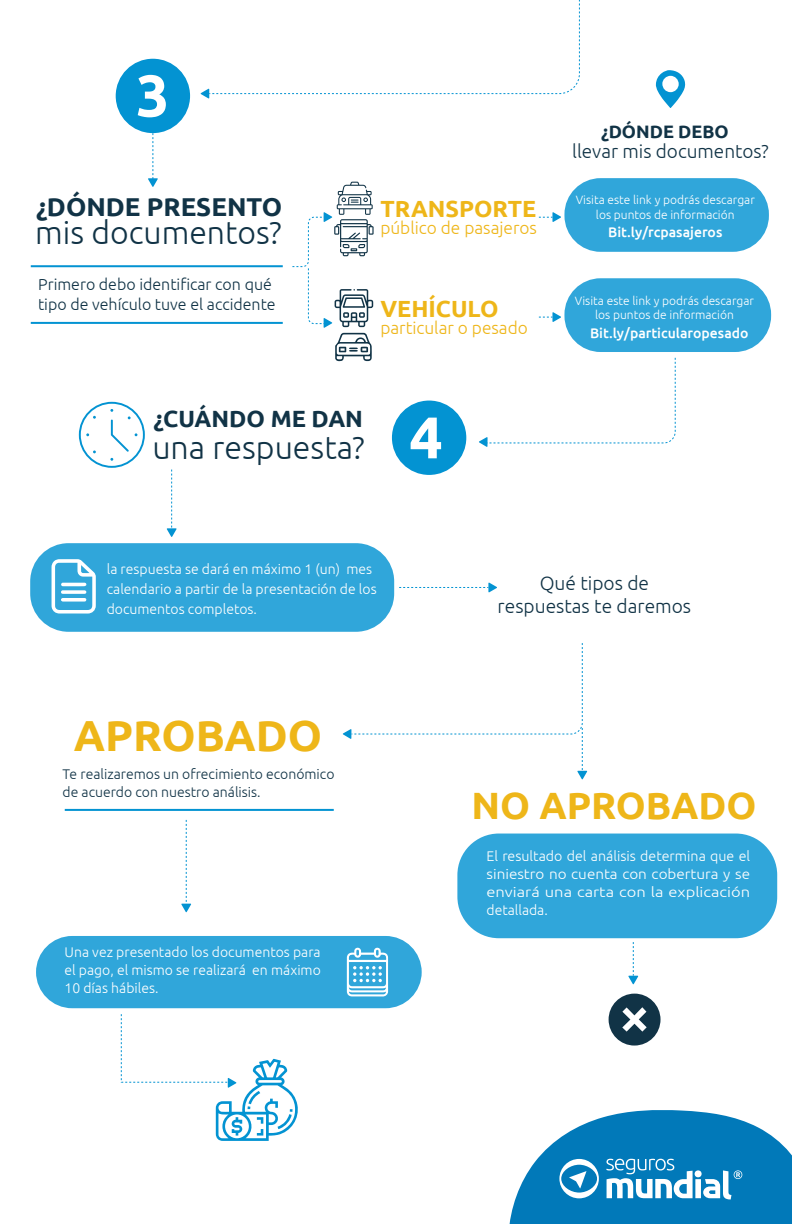
<style>
.page{position:relative;width:792px;height:1224px;background:#fff}
.page>*{position:absolute;margin:0;border:0;box-sizing:border-box;transform-origin:0 0}
.t1{font:700 58.8px "Ubuntu";color:#fff}
.t2{font:700 43.4px "Ubuntu";color:#eeb619}
.t3{font:700 38px "Ubuntu";color:#eeb619}
.t4{font:300 32.2px "Ubuntu";color:#113346}
.t5{font:300 32px "Ubuntu";color:#113346}
.t6{font:700 25.8px "Ubuntu";color:#113346}
.t7{font:700 23.4px "Ubuntu";color:#eeb619}
.t8{font:700 23.4px "Ubuntu";color:#113346}
.t9{font:300 19.2px/23px "Ubuntu";color:#113346;text-align:center}
.t10{font:300 19px "Ubuntu";color:#113346}
.t11{font:700 18px "Ubuntu";color:#113346}
.t12{font:300 17.4px "Ubuntu";color:#eeb619}
.t13{font:300 16px/19.2px "Ubuntu";color:#113346}
.t14{font:300 14px/18px "Ubuntu";color:#fff;text-align:justify}
.t15{font:300 14px/18px "Ubuntu";color:#113346}
.t16{font:500 14px "Ubuntu";color:#fff}
.t17{font:300 12px/14.4px "Ubuntu";color:#fff;text-align:center}
</style>
<div class="page">
<div style="left:36px;top:936px;width:386px;height:72px;background:#30a6da;border-radius:36px"></div>
<div style="left:457px;top:834px;width:320px;height:104px;background:#30a6da;border-radius:41px"></div>
<div style="left:564px;top:278px;width:207px;height:74px;background:#30a6da;border-radius:36px"></div>
<div style="left:564px;top:178px;width:205px;height:74px;background:#30a6da;border-radius:36px"></div>
<div style="left:30px;top:543px;width:364px;height:89px;background:#30a6da;border-radius:38px"></div>
<hr style="left:31px;top:322px;width:252px;height:2px;background:#0393d2">
<hr style="left:31px;top:265px;width:252px;height:2px;background:#0393d2">
<div style="left:116px;top:59px;width:74px;height:74px;background:#0393d2;border-radius:50%"></div>
<svg style="left:656px;top:70px;width:30px;height:38px"></svg>
<svg style="left:201px;top:0;width:379px;height:99px"></svg>
<svg style="left:148px;top:133px;width:10px;height:54px"></svg>
<svg style="left:539px;top:212px;width:22px;height:10px"></svg>
<svg style="left:539px;top:312px;width:22px;height:10px"></svg>
<svg style="left:52px;top:559px;width:44px;height:55px"></svg>
<div style="left:392px;top:401px;width:74px;height:74px;background:#0393d2;border-radius:50%"></div>
<svg style="left:479px;top:357px;width:197px;height:90px"></svg>
<svg style="left:608px;top:994px;width:53px;height:52px"></svg>
<hr style="left:65px;top:809px;width:269px;height:2px;background:#0393d2">
<svg style="left:347px;top:948px;width:41px;height:49px"></svg>
<svg style="left:167px;top:470px;width:10px;height:67px"></svg>
<svg style="left:399px;top:582px;width:98px;height:11px"></svg>
<svg style="left:628px;top:942px;width:10px;height:42px"></svg>
<svg style="left:343px;top:643px;width:244px;height:137px"></svg>
<svg style="left:181px;top:820px;width:10px;height:92px"></svg>
<svg style="left:79px;top:402px;width:66px;height:66px"></svg>
<svg style="left:509px;top:1110px;width:283px;height:114px"></svg>
<svg style="left:292px;top:182px;width:82px;height:179px"></svg>
<svg style="left:121px;top:1014px;width:177px;height:127px"></svg>
<h1 class="t1" style="left:136px;top:60px;width:35px">3</h1>
<h3 class="t6" style="left:36px;top:191px;width:248px">¿DÓNDE PRESENTO</h3>
<h3 class="t5" style="left:35px;top:214px;width:248px">mis documentos?</h3>
<p class="t13" style="left:38px;top:275px;width:239px">Primero debo identificar con qué tipo de vehículo tuve el accidente</p>
<h3 class="t7" style="left:380px;top:195px;width:158px">TRANSPORTE</h3>
<p class="t12" style="left:380px;top:217px;width:158px">público de pasajeros</p>
<h3 class="t7" style="left:380px;top:295px;width:120px">VEHÍCULO</h3>
<p class="t12" style="left:380px;top:317px;width:149px">particular o pesado</p>
<h3 class="t8" style="left:153px;top:405px;width:211px">¿CUÁNDO ME DAN</h3>
<h3 class="t4" style="left:152px;top:428px;width:214px">una respuesta?</h3>
<h1 class="t1" style="left:409px;top:402px;width:35px">4</h1>
<p class="t11" style="left:601px;top:121px;width:129px">¿DÓNDE DEBO</p>
<h3 class="t10" style="left:572px;top:140px;width:198px">llevar mis documentos?</h3>
<p class="t17" style="left:576px;top:192px;width:181px">Visita este link y podrás descargar los puntos de información</p>
<p class="t16" style="left:608px;top:224px;width:116px">Bit.ly/rcpasajeros</p>
<p class="t17" style="left:575px;top:293px;width:181px">Visita este link y podrás descargar los puntos de información</p>
<p class="t16" style="left:590px;top:324px;width:160px">Bit.ly/particularopesado</p>
<p class="t14" style="left:107px;top:559px;width:271px;line-height:20px;text-align:left">la respuesta se dará en máximo 1 (un) mes calendario a partir de la presentación de los documentos completos.</p>
<h2 class="t2" style="left:74px;top:709px;width:250px">APROBADO</h2>
<p class="t15" style="left:63px;top:765px;width:274px">Te realizaremos un ofrecimiento económico de acuerdo con nuestro análisis.</p>
<p class="t14" style="left:65px;top:943px;width:258px">Una vez presentado los documentos para el pago, el mismo se realizará en máximo 10 días hábiles.</p>
<h3 class="t9" style="left:498px;top:572px;width:195px">Qué tipos de respuestas te daremos</h3>
<h3 class="t3" style="left:472px;top:783px;width:287px">NO APROBADO</h3>
<p class="t14" style="left:487px;top:847px;width:265px">El resultado del análisis determina que el siniestro no cuenta con cobertura y se enviará una carta con la explicación detallada.</p>
</div>
